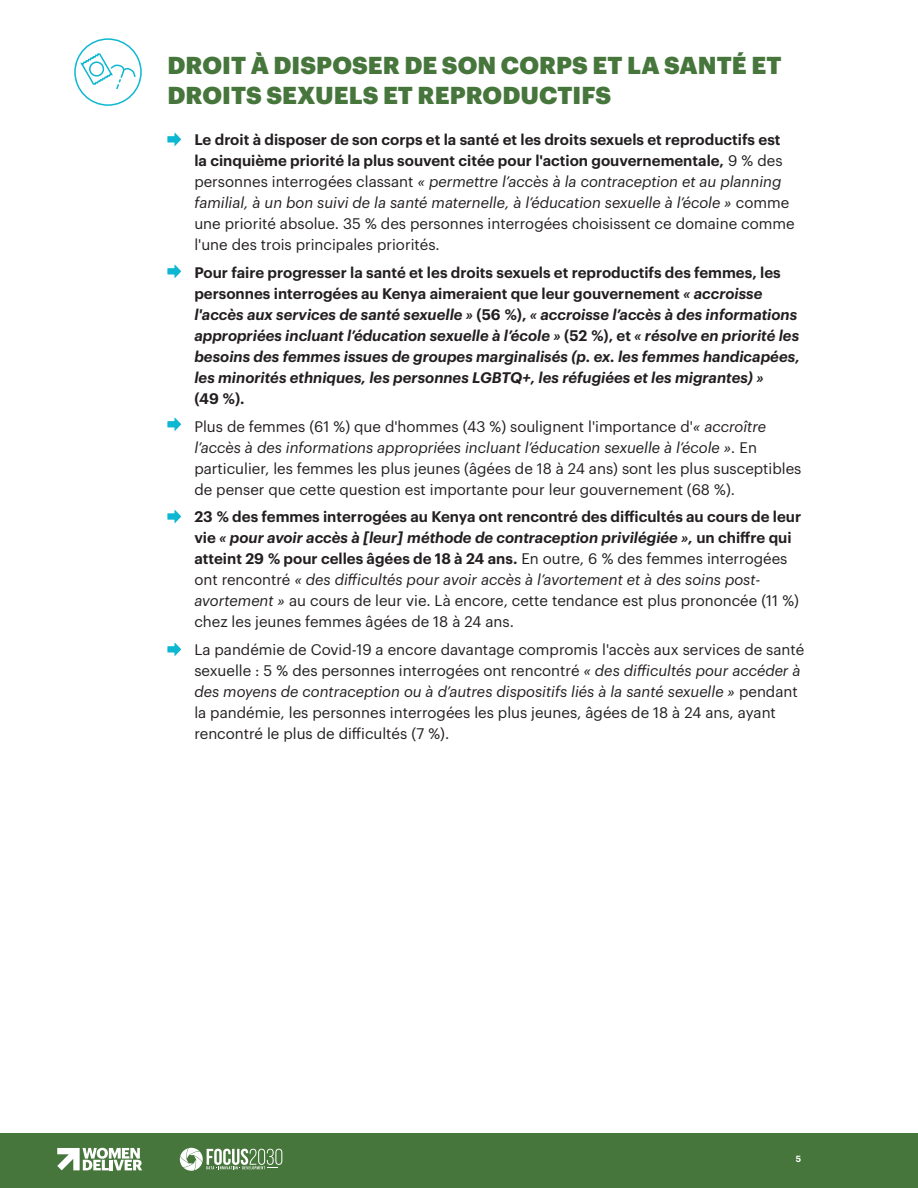
<style>
.page{position:relative;width:918px;height:1188px;background:#fff}
.page>*{position:absolute;margin:0;border:0;box-sizing:border-box;transform-origin:0 0}
.Subhead{font:900 24px/30px "Graphik";letter-spacing:.005em;color:#46763b}
.Subhead-2{font:15px/21px "Graphik";color:#231f20}
.Subhead-3{font:italic 600 15px/21px "Graphik";color:#231f20}
.Body{font:600 8.7px "Graphik";color:#fff}
.s1{font-weight:600}
.s2{font-style:italic}
.s3{font-style:normal}
.s4{font-weight:600;font-style:italic}
</style>
<div class="page">
<div style="left:0;top:1133px;width:918px;height:55px;background:#46763b"></div>
<svg style="left:179px;top:1148px;width:103px;height:23px"></svg>
<svg style="left:57px;top:1148px;width:85px;height:22px"></svg>
<svg style="left:167px;top:132px;width:14px;height:14px"></svg>
<svg style="left:167px;top:510px;width:14px;height:13px"></svg>
<svg style="left:167px;top:264px;width:14px;height:14px"></svg>
<svg style="left:167px;top:417px;width:14px;height:14px"></svg>
<svg style="left:167px;top:642px;width:14px;height:14px"></svg>
<div style="left:74px;top:38px;width:68px;height:68px;border:2px solid #0db7d2;border-radius:50%"></div>
<svg style="left:79px;top:52px;width:57px;height:39px"></svg>
<p class="Subhead" style="left:167px;top:48px;width:616px">DROIT À DISPOSER DE SON CORPS ET LA SANTÉ ET<br>DROITS SEXUELS ET REPRODUCTIFS</p>
<p class="Subhead-2" style="left:194px;top:128px;width:602px"><span class="s1">Le droit à disposer de son corps et la santé et les droits sexuels et reproductifs est la cinquième priorité la plus souvent citée pour l'action gouvernementale,</span> 9 % des personnes interrogées classant <span class="s2">« permettre l’accès à la contraception et au planning familial, à un bon suivi de la santé maternelle, à l’éducation sexuelle à l’école »</span> comme une priorité absolue. 35 % des personnes interrogées choisissent ce domaine comme l'une des trois principales priorités.</p>
<p class="Subhead-3" style="left:194px;top:261px;width:607px"><span class="s3">Pour faire progresser la santé et les droits sexuels et reproductifs des femmes, les personnes interrogées au Kenya aimeraient que leur gouvernement</span> « accroisse l'accès aux services de santé sexuelle » <span class="s3">(56 %),</span> « accroisse l’accès à des informations appropriées incluant l’éducation sexuelle à l’école » <span class="s3">(52 %), et</span> « résolve en priorité les besoins des femmes issues de groupes marginalisés (p. ex. les femmes handicapées, les minorités ethniques, les personnes LGBTQ+, les réfugiées et les migrantes) »<br><span class="s3">(49 %).</span></p>
<p class="Subhead-2" style="left:194px;top:414px;width:609px">Plus de femmes (61 %) que d'hommes (43 %) soulignent l'importance d'<span class="s2">« accroître l’accès à des informations appropriées incluant l’éducation sexuelle à l’école ».</span> En particulier, les femmes les plus jeunes (âgées de 18 à 24 ans) sont les plus susceptibles de penser que cette question est importante pour leur gouvernement (68 %).</p>
<p class="Subhead-2" style="left:194px;top:505px;width:608px"><span class="s1">23 % des femmes interrogées au Kenya ont rencontré des difficultés au cours de leur vie</span> <span class="s4">« pour avoir accès à [leur] méthode de contraception privilégiée »,</span> <span class="s1">un chiffre qui atteint 29 % pour celles âgées de 18 à 24 ans.</span> En outre, 6 % des femmes interrogées ont rencontré <span class="s2">« des difficultés pour avoir accès à l’avortement et à des soins post&shy;avortement »</span> au cours de leur vie. Là encore, cette tendance est plus prononcée (11 %) chez les jeunes femmes âgées de 18 à 24 ans.</p>
<p class="Subhead-2" style="left:194px;top:638px;width:611px">La pandémie de Covid-19 a encore davantage compromis l'accès aux services de santé sexuelle : 5 % des personnes interrogées ont rencontré <span class="s2">« des difficultés pour accéder à des moyens de contraception ou à d’autres dispositifs liés à la santé sexuelle »</span> pendant la pandémie, les personnes interrogées les plus jeunes, âgées de 18 à 24 ans, ayant rencontré le plus de difficultés (7 %).</p>
<p class="Body" style="left:796px;top:1152px;width:7px">5</p>
</div>
